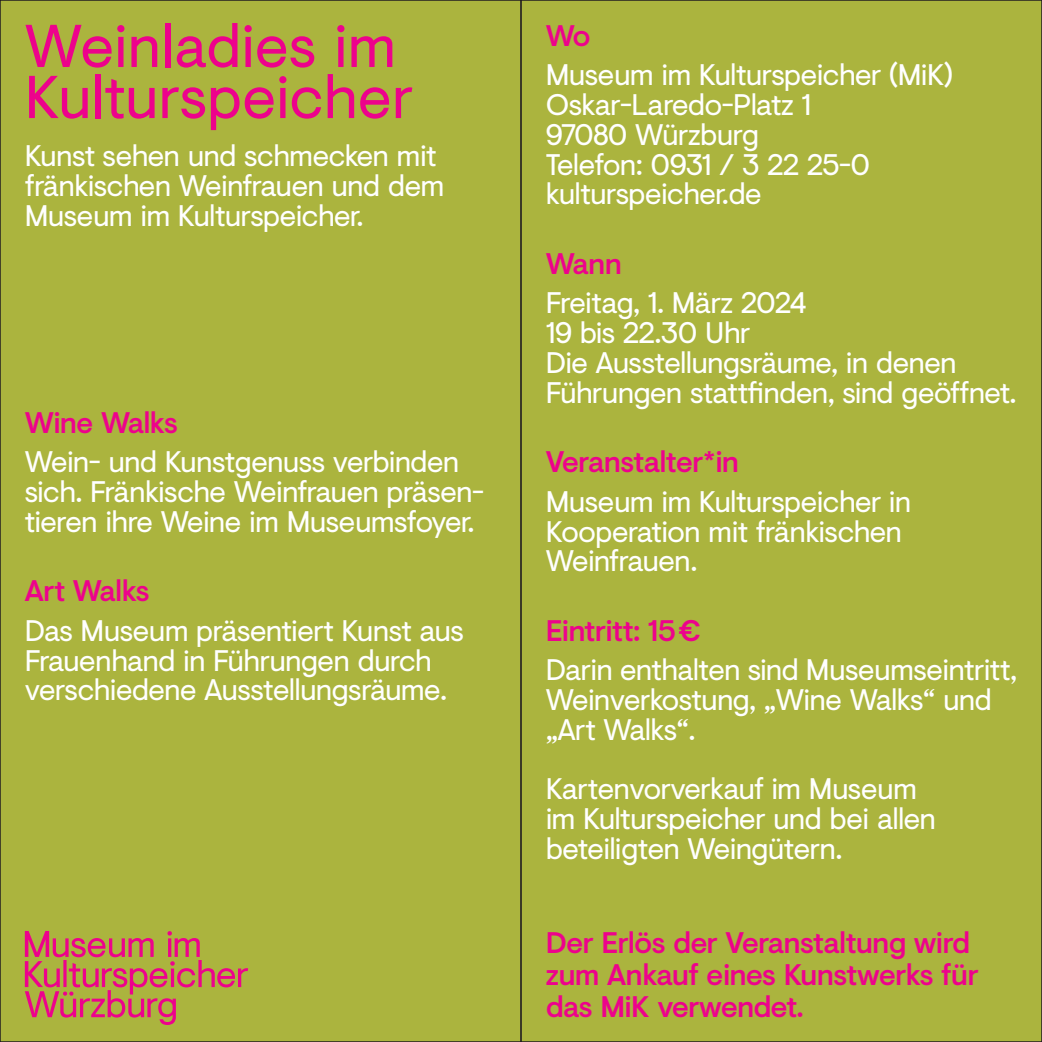
<style>
.page{position:relative;width:1042px;height:1042px;background:#fff}
.page>*{position:absolute;margin:0;border:0;box-sizing:border-box;transform-origin:0 0}
.t1{font:60.2px/51.1px "Visuelt";letter-spacing:-.005em;color:#ed028c}
.t2{font:29.75px/29.8px "Visuelt";letter-spacing:-.03em;color:#fff}
.t3{font:500 29.75px/32.2px "Visuelt";letter-spacing:-.025em;color:#ed028c}
</style>
<div class="page">
<div style="left:521px;top:0;width:521px;height:1042px;background:#abb43e"></div>
<div style="left:0;top:0;width:521px;height:1042px;background:#abb43e"></div>
<svg style="left:25px;top:931px;width:223px;height:94px"></svg>
<h1 class="t1" style="left:25px;top:19px;width:390px">Weinladies im<br>Kulturspeicher</h1>
<p class="t2" style="left:25px;top:140px;width:421px">Kunst sehen und schmecken mit fränkischen Weinfrauen und dem<br>Museum im Kulturspeicher.</p>
<p class="t3" style="left:25px;top:405px;width:154px">Wine Walks</p>
<p class="t2" style="left:25px;top:446px;width:461px">Wein- und Kunstgenuss verbinden sich. Fränkische Weinfrauen präsen&shy;tieren ihre Weine im Museumsfoyer.</p>
<p class="t3" style="left:25px;top:574px;width:126px">Art Walks</p>
<p class="t2" style="left:25px;top:614px;width:441px">Das Museum präsentiert Kunst aus<br>Frauenhand in Führungen durch verschiedene Ausstellungsräume.</p>
<p class="t3" style="left:546px;top:18px;width:47px">Wo</p>
<p class="t2" style="left:546px;top:59px;width:409px">Museum im Kulturspeicher (MiK)<br>Oskar-Laredo-Platz 1<br>97080 Würzburg<br>Telefon: 0931 / 3 22 25-0 kulturspeicher.de</p>
<p class="t3" style="left:546px;top:246px;width:78px">Wann</p>
<p class="t2" style="left:546px;top:287px;width:472px">Freitag, 1. März 2024<br>19 bis 22.30 Uhr<br>Die Ausstellungsräume, in denen<br>Führungen stattfinden, sind geöffnet.</p>
<p class="t3" style="left:546px;top:445px;width:195px">Veranstalter*in</p>
<p class="t2" style="left:546px;top:485px;width:367px">Museum im Kulturspeicher in<br>Kooperation mit fränkischen<br>Weinfrauen.</p>
<p class="t3" style="left:546px;top:613px;width:156px">Eintritt: 15€</p>
<p class="t2" style="left:546px;top:654px;width:473px">Darin enthalten sind Museumseintritt,<br>Weinverkostung, „Wine Walks“ und „Art Walks“.</p>
<p class="t2" style="left:546px;top:773px;width:392px">Kartenvorverkauf im Museum im Kulturspeicher und bei allen beteiligten Weingütern.</p>
<p class="t3" style="left:546px;top:925px;width:434px">Der Erlös der Veranstaltung wird zum Ankauf eines Kunstwerks für das MiK verwendet.</p>
</div>
